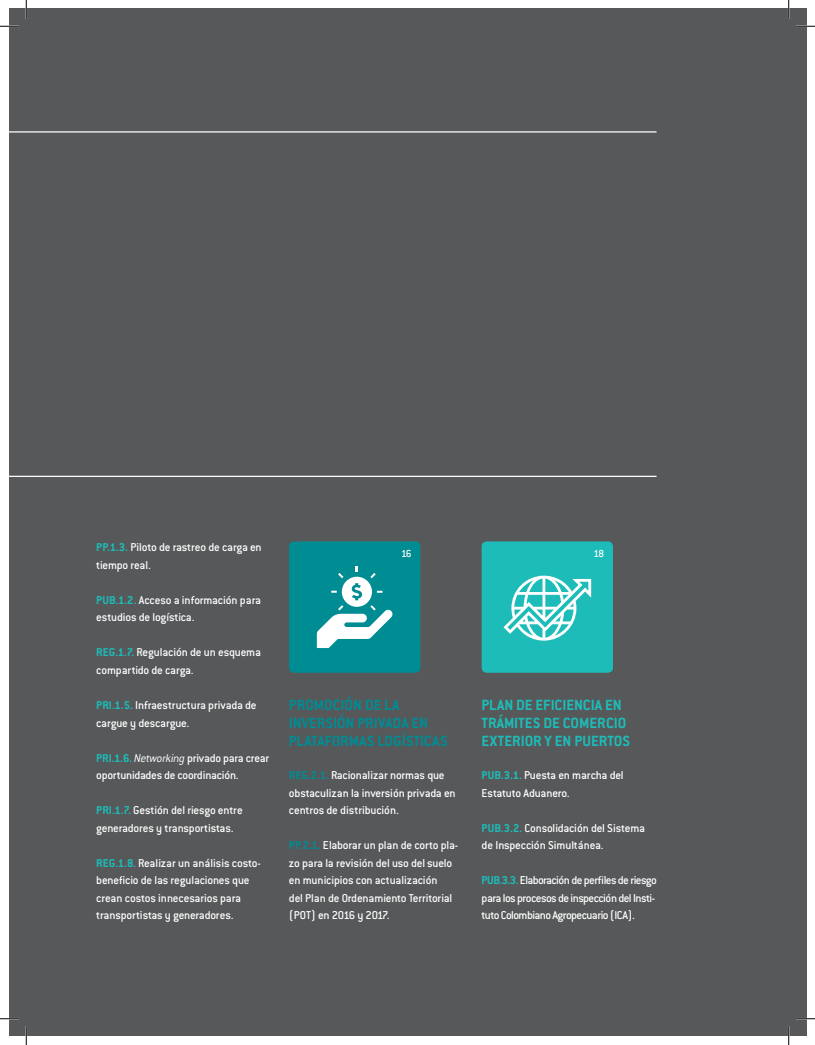
<style>
.page{position:relative;width:815px;height:1045px;background:#fff}
.page>*{position:absolute;margin:0;border:0;box-sizing:border-box;transform-origin:0 0}
.t1{font:700 16.25px/17.5px "Conduit ITC Std";color:#1dbcb8}
.t2{font:700 16.25px/17.5px "Conduit ITC Std";color:#008c93}
.t3{font:500 12.5px/17.5px "Conduit ITC Std";letter-spacing:-.015em;color:#fff}
.t4{font:500 12.5px/17.5px "Conduit ITC Std";letter-spacing:-.045em;color:#fff}
.t5{font:500 11.25px "Conduit ITC Std";color:#fff}
.s1{font-weight:700;color:#1dbcb8}
.s2{font-weight:300;font-style:italic}
.s3{font-weight:700;color:#008c93}
</style>
<div class="page">
<div style="left:9px;top:9px;width:797px;height:1027px;background:#57585a"></div>
<hr style="left:9px;top:476px;width:647px;height:1px;background:#fff">
<hr style="left:9px;top:131px;width:647px;height:2px;background:#fff">
<div style="left:289px;top:541px;width:131px;height:131px;background:#008c93;border-radius:5px"></div>
<svg style="left:317px;top:566px;width:76px;height:82px"></svg>
<div style="left:481px;top:541px;width:131px;height:131px;background:#1dbcb8;border-radius:5px"></div>
<svg style="left:503px;top:575px;width:88px;height:65px"></svg>
<svg style="left:0;top:25px;width:19px;height:2px"></svg>
<svg style="left:796px;top:25px;width:18px;height:2px"></svg>
<svg style="left:0;top:1018px;width:18px;height:1px"></svg>
<svg style="left:797px;top:1018px;width:17px;height:1px"></svg>
<svg style="left:25px;top:0;width:2px;height:19px"></svg>
<svg style="left:25px;top:1026px;width:2px;height:19px"></svg>
<svg style="left:787px;top:0;width:2px;height:18px"></svg>
<svg style="left:788px;top:1027px;width:1px;height:18px"></svg>
<p class="t3" style="left:96px;top:538px;width:167px"><span class="s1">PP.1.3.</span> Piloto de rastreo de carga en tiempo real.</p>
<p class="t3" style="left:96px;top:591px;width:166px"><span class="s1">PUB.1.2.</span> Acceso a información para estudios de logística.</p>
<p class="t3" style="left:96px;top:643px;width:166px"><span class="s1">REG.1.7.</span> Regulación de un esquema compartido de carga.</p>
<p class="t3" style="left:96px;top:696px;width:162px"><span class="s1">PRI.1.5.</span> Infraestructura privada de cargue y descargue.</p>
<p class="t3" style="left:96px;top:748px;width:174px"><span class="s1">PRI.1.6.</span> <span class="s2">Networking</span> privado para crear oportunidades de coordinación.</p>
<p class="t3" style="left:96px;top:801px;width:148px"><span class="s1">PRI.1.7.</span> Gestión del riesgo entre generadores y transportistas.</p>
<p class="t3" style="left:96px;top:853px;width:166px"><span class="s1">REG.1.8.</span> Realizar un análisis costo&shy;beneficio de las regulaciones que crean costos innecesarios para transportistas y generadores.</p>
<p class="t5" style="left:401px;top:547px;width:12px">16</p>
<p class="t5" style="left:593px;top:547px;width:12px">18</p>
<h1 class="t2" style="left:289px;top:696px;width:160px">PROMOCIÓN DE LA<br>INVERSIÓN PRIVADA EN<br>PLATAFORMAS LOGÍSTICAS</h1>
<p class="t3" style="left:289px;top:766px;width:168px"><span class="s3">REG.2.1.</span> Racionalizar normas que obstaculizan la inversión privada en centros de distribución.</p>
<p class="t3" style="left:289px;top:836px;width:171px"><span class="s3">PP.2.1.</span> Elaborar un plan de corto pla&shy;zo para la revisión del uso del suelo en municipios con actualización<br>del Plan de Ordenamiento Territorial (POT) en 2016 y 2017.</p>
<h1 class="t1" style="left:481px;top:696px;width:150px">PLAN DE EFICIENCIA EN<br>TRÁMITES DE COMERCIO<br>EXTERIOR Y EN PUERTOS</h1>
<p class="t3" style="left:481px;top:766px;width:143px"><span class="s1">PUB.3.1.</span> Puesta en marcha del<br>Estatuto Aduanero.</p>
<p class="t3" style="left:481px;top:818px;width:165px"><span class="s1">PUB.3.2.</span> Consolidación del Sistema de Inspección Simultánea.</p>
<p class="t4" style="left:481px;top:871px;width:176px"><span class="s1">PUB.3.3.</span>Elaboración de perfiles de riesgo para los procesos de inspección del Insti&shy;tuto Colombiano Agropecuario (ICA).</p>
</div>
